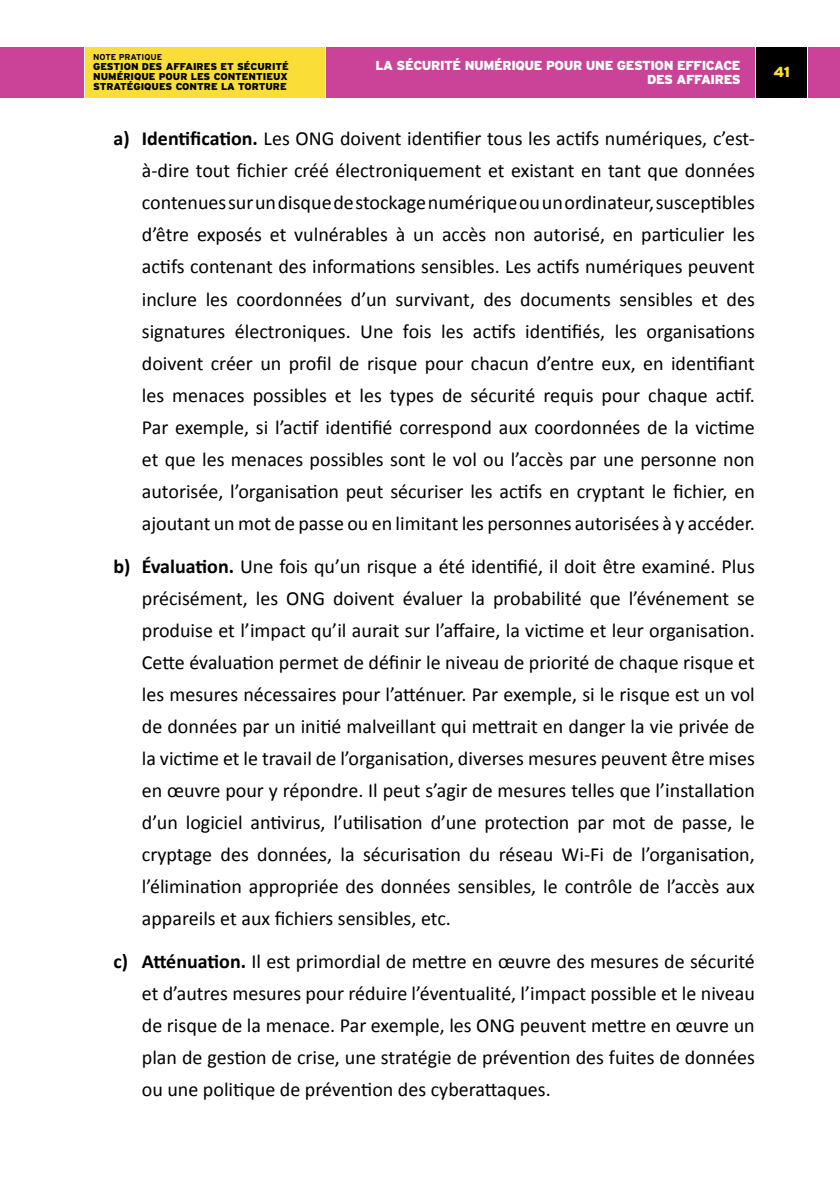
<style>
.page{position:relative;width:840px;height:1191px;background:#fff}
.page>*{position:absolute;margin:0;border:0;box-sizing:border-box;transform-origin:0 0}
.t1{font:20px/32px "Calibri";color:#000;text-align:justify}
.t2{font:900 14.6px "Interstate";color:#fadd36}
.t3{font:900 13px/14px "Interstate";letter-spacing:-.03em;color:#fff;text-align:right}
.t4{font:900 10px/10px "Interstate";color:#000;text-align:justify}
.t5{font:700 8.6px "Interstate";color:#000}
.s1{font-weight:700}
</style>
<div class="page">
<div style="left:85px;top:47px;width:239px;height:51px;background:#fadd36"></div>
<div style="left:808px;top:47px;width:31px;height:51px;background:#ca4398"></div>
<div style="left:326px;top:47px;width:428px;height:51px;background:#ca4398"></div>
<div style="left:0;top:47px;width:84px;height:51px;background:#ca4398"></div>
<div style="left:755px;top:47px;width:51px;height:51px;background:#000"></div>
<p class="t5" style="left:93px;top:52px;width:71px">NOTE PRATIQUE</p>
<p class="t4" style="left:93px;top:61px;width:197px">GESTION DES AFFAIRES ET SÉCURITÉ NUMÉRIQUE POUR LES CONTENTIEUX STRATÉGIQUES CONTRE LA TORTURE</p>
<p class="t3" style="left:375px;top:59px;width:366px">LA SÉCURITÉ NUMÉRIQUE POUR UNE GESTION EFFICACE<br>DES AFFAIRES</p>
<p class="t1" style="left:142px;top:122px;width:614px;text-indent:-28px"><span class="s1">a) Identification.</span> Les ONG doivent identifier tous les actifs numériques, c’est&shy;à-dire tout fichier créé électroniquement et existant en tant que données contenues sur un disque de stockage numérique ou un ordinateur, susceptibles d’être exposés et vulnérables à un accès non autorisé, en particulier les actifs contenant des informations sensibles. Les actifs numériques peuvent inclure les coordonnées d’un survivant, des documents sensibles et des signatures électroniques. Une fois les actifs identifiés, les organisations doivent créer un profil de risque pour chacun d’entre eux, en identifiant les menaces possibles et les types de sécurité requis pour chaque actif.<br>Par exemple, si l’actif identifié correspond aux coordonnées de la victime et que les menaces possibles sont le vol ou l’accès par une personne non autorisée, l’organisation peut sécuriser les actifs en cryptant le fichier, en ajoutant un mot de passe ou en limitant les personnes autorisées à y accéder.</p>
<p class="t1" style="left:142px;top:549px;width:614px;text-indent:-28px"><span class="s1">b) Évaluation.</span> Une fois qu’un risque a été identifié, il doit être examiné. Plus précisément, les ONG doivent évaluer la probabilité que l’événement se produise et l’impact qu’il aurait sur l’affaire, la victime et leur organisation.<br>Cette évaluation permet de définir le niveau de priorité de chaque risque et les mesures nécessaires pour l’atténuer. Par exemple, si le risque est un vol de données par un initié malveillant qui mettrait en danger la vie privée de la victime et le travail de l’organisation, diverses mesures peuvent être mises en œuvre pour y répondre. Il peut s’agir de mesures telles que l’installation d’un logiciel antivirus, l’utilisation d’une protection par mot de passe, le cryptage des données, la sécurisation du réseau Wi-Fi de l’organisation, l’élimination appropriée des données sensibles, le contrôle de l’accès aux appareils et aux fichiers sensibles, etc.</p>
<p class="t1" style="left:142px;top:944px;width:614px;text-indent:-28px"><span class="s1">c) Atténuation.</span> Il est primordial de mettre en œuvre des mesures de sécurité et d’autres mesures pour réduire l’éventualité, l’impact possible et le niveau de risque de la menace. Par exemple, les ONG peuvent mettre en œuvre un plan de gestion de crise, une stratégie de prévention des fuites de données ou une politique de prévention des cyberattaques.</p>
<p class="t2" style="left:773px;top:64px;width:18px">41</p>
</div>
